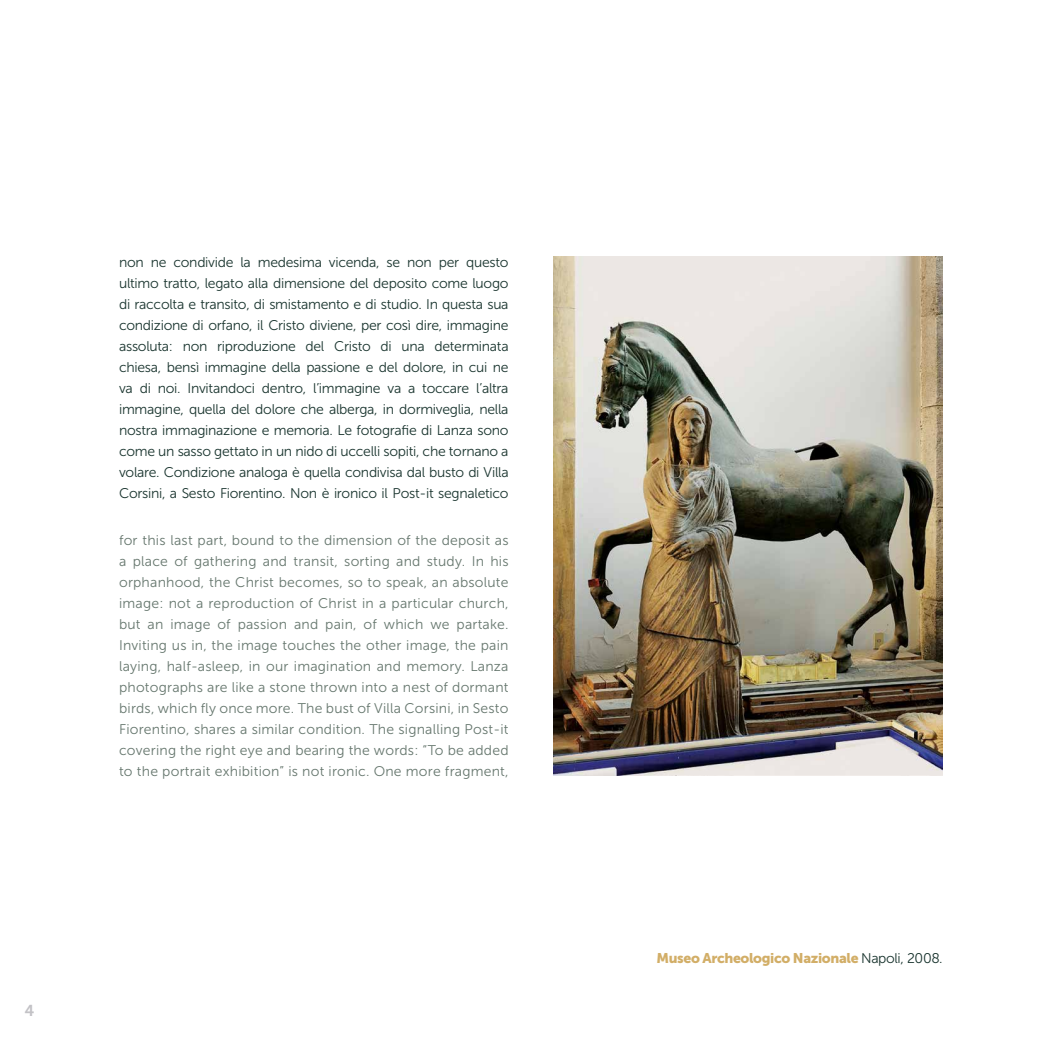
<style>
.page{position:relative;width:1042px;height:1042px;background:#fff}
.page>*{position:absolute;margin:0;border:0;box-sizing:border-box;transform-origin:0 0}
.t1{font:15.75px "Museo 700";color:#c3c2c6}
.t2{font:14px/21px "Museo Sans 300";letter-spacing:-.02em;color:#1a352f;text-align:justify}
.t3{font:14px/21px "Museo Sans 300";letter-spacing:.015em;color:#66776e;text-align:justify}
.t4{font:14px "Museo Sans 900";letter-spacing:-.025em;color:#d2ae67}
.s1{font-family:"Museo Sans 300";color:#1a352f}
</style>
<div class="page">
<img style="left:553px;top:256px;width:390px;height:520px">
<p class="t2" style="left:119px;top:251px;width:391px">non ne condivide la medesima vicenda, se non per questo ultimo tratto, legato alla dimensione del deposito come luogo di raccolta e transito, di smistamento e di studio. In questa sua condizione di orfano, il Cristo diviene, per così dire, immagine assoluta: non riproduzione del Cristo di una determinata chiesa, bensì immagine della passione e del dolore, in cui ne va di noi. Invitandoci dentro, l’immagine va a toccare l’altra immagine, quella del dolore che alberga, in dormiveglia, nella nostra immaginazione e memoria. Le fotografie di Lanza sono come un sasso gettato in un nido di uccelli sopiti, che tornano a volare. Condizione analoga è quella condivisa dal busto di Villa Corsini, a Sesto Fiorentino. Non è ironico il Post-it segnaletico</p>
<p class="t3" style="left:119px;top:529px;width:391px">for this last part, bound to the dimension of the deposit as a place of gathering and transit, sorting and study. In his orphanhood, the Christ becomes, so to speak, an absolute image: not a reproduction of Christ in a particular church, but an image of passion and pain, of which we partake.<br>Inviting us in, the image touches the other image, the pain laying, half-asleep, in our imagination and memory. Lanza photographs are like a stone thrown into a nest of dormant birds, which fly once more. The bust of Villa Corsini, in Sesto Fiorentino, shares a similar condition. The signalling Post-it covering the right eye and bearing the words: “To be added to the portrait exhibition” is not ironic. One more fragment,</p>
<p class="t1" style="left:25px;top:1001px;width:11px">4</p>
<p class="t4" style="left:656px;top:950px;width:288px">Museo Archeologico Nazionale <span class="s1">Napoli, 2008.</span></p>
</div>
